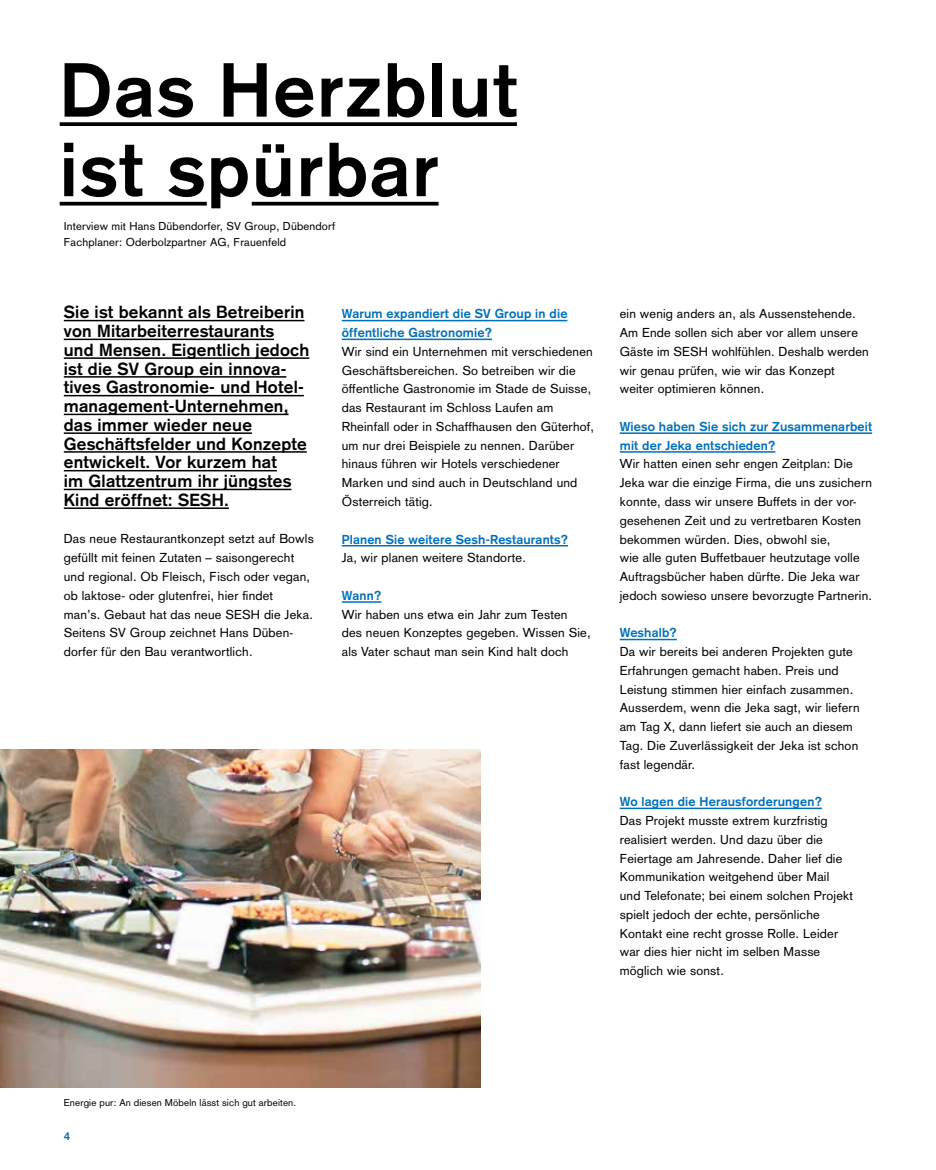
<style>
.page{position:relative;width:936px;height:1170px;background:#fff}
.page>*{position:absolute;margin:0;border:0;box-sizing:border-box;transform-origin:0 0}
.t1{font:700 75px/79.5px "Akzidenz Grotesk";letter-spacing:.025em;color:#000}
.t2{font:700 17.25px/18.8px "Akzidenz Grotesk";letter-spacing:.015em;color:#000}
.t3{font:12.75px/18.8px "Akzidenz Grotesk";letter-spacing:.015em;color:#000}
.t4{font:700 12.75px/18.8px "Akzidenz Grotesk";letter-spacing:.015em;color:#0070ba}
.t5{font:11.25px/16.5px "Akzidenz Grotesk";letter-spacing:.015em;color:#000}
.t6{font:700 11.25px "Akzidenz Grotesk";color:#0070ba}
.t7{font:9.75px "Akzidenz Grotesk";letter-spacing:.015em;color:#000}
</style>
<div class="page">
<img style="left:0;top:749px;width:480px;height:338px">
<svg style="left:60px;top:122px;width:457px;height:4px;fill:#000"></svg>
<hr style="left:60px;top:202px;width:147px;height:3px;background:#000">
<hr style="left:252px;top:202px;width:186px;height:3px;background:#000">
<hr style="left:342px;top:320px;width:225px;height:1px;background:#0070ba">
<hr style="left:342px;top:338px;width:150px;height:2px;background:#0070ba">
<hr style="left:342px;top:545px;width:226px;height:1px;background:#0070ba">
<hr style="left:342px;top:601px;width:39px;height:1px;background:#0070ba">
<hr style="left:64px;top:320px;width:240px;height:1px;background:#000">
<hr style="left:64px;top:338px;width:210px;height:2px;background:#000">
<hr style="left:64px;top:357px;width:245px;height:2px;background:#000">
<hr style="left:64px;top:376px;width:222px;height:1px;background:#000">
<hr style="left:64px;top:395px;width:240px;height:1px;background:#000">
<hr style="left:64px;top:413px;width:224px;height:2px;background:#000">
<hr style="left:64px;top:432px;width:188px;height:2px;background:#000">
<hr style="left:64px;top:451px;width:243px;height:1px;background:#000">
<hr style="left:64px;top:470px;width:213px;height:1px;background:#000">
<hr style="left:64px;top:488px;width:227px;height:2px;background:#000">
<hr style="left:64px;top:507px;width:165px;height:2px;background:#000">
<hr style="left:619px;top:432px;width:253px;height:2px;background:#0070ba">
<hr style="left:619px;top:451px;width:156px;height:1px;background:#0070ba">
<hr style="left:619px;top:638px;width:57px;height:2px;background:#0070ba">
<hr style="left:619px;top:807px;width:202px;height:2px;background:#0070ba">
<h1 class="t1" style="left:60px;top:50px;width:458px">Das Herzblut ist spürbar</h1>
<p class="t5" style="left:64px;top:218px;width:273px">Interview mit Hans Dübendorfer, SV Group, Dübendorf<br>Fachplaner: Oderbolzpartner AG, Frauenfeld</p>
<p class="t2" style="left:64px;top:303px;width:247px">Sie ist bekannt als Betreiberin von Mitarbeiterrestaurants<br>und Mensen. Eigentlich jedoch ist die SV Group ein innova&shy;tives Gastronomie- und Hotel&shy;management-Unternehmen, das immer wieder neue<br>Geschäftsfelder und Konzepte entwickelt. Vor kurzem hat<br>im Glattzentrum ihr jüngstes<br>Kind eröffnet: SESH.</p>
<p class="t3" style="left:64px;top:529px;width:251px">Das neue Restaurantkonzept setzt auf Bowls gefüllt mit feinen Zutaten – saisongerecht und regional. Ob Fleisch, Fisch oder vegan, ob laktose- oder glutenfrei, hier findet<br>man’s. Gebaut hat das neue SESH die Jeka.<br>Seitens SV Group zeichnet Hans Düben&shy;dorfer für den Bau verantwortlich.</p>
<p class="t4" style="left:342px;top:304px;width:227px">Warum expandiert die SV Group in die öffentliche Gastronomie?</p>
<p class="t3" style="left:342px;top:342px;width:254px">Wir sind ein Unternehmen mit verschiedenen Geschäftsbereichen. So betreiben wir die öffentliche Gastronomie im Stade de Suisse, das Restaurant im Schloss Laufen am Rheinfall oder in Schaffhausen den Güterhof, um nur drei Beispiele zu nennen. Darüber hinaus führen wir Hotels verschiedener Marken und sind auch in Deutschland und Österreich tätig.</p>
<p class="t4" style="left:342px;top:529px;width:228px">Planen Sie weitere Sesh-Restaurants?</p>
<p class="t3" style="left:342px;top:548px;width:185px">Ja, wir planen weitere Standorte.</p>
<p class="t4" style="left:342px;top:586px;width:41px">Wann?</p>
<p class="t3" style="left:342px;top:604px;width:250px">Wir haben uns etwa ein Jahr zum Testen des neuen Konzeptes gegeben. Wissen Sie, als Vater schaut man sein Kind halt doch</p>
<p class="t3" style="left:619px;top:304px;width:250px">ein wenig anders an, als Aussenstehende.<br>Am Ende sollen sich aber vor allem unsere Gäste im SESH wohlfühlen. Deshalb werden wir genau prüfen, wie wir das Konzept weiter optimieren können.</p>
<p class="t4" style="left:619px;top:417px;width:254px">Wieso haben Sie sich zur Zusammenarbeit mit der Jeka entschieden?</p>
<p class="t3" style="left:619px;top:454px;width:254px">Wir hatten einen sehr engen Zeitplan: Die Jeka war die einzige Firma, die uns zusichern konnte, dass wir unsere Buffets in der vor&shy;gesehenen Zeit und zu vertretbaren Kosten bekommen würden. Dies, obwohl sie,<br>wie alle guten Buffetbauer heutzutage volle Auftragsbücher haben dürfte. Die Jeka war jedoch sowieso unsere bevorzugte Partnerin.</p>
<p class="t4" style="left:619px;top:623px;width:59px">Weshalb?</p>
<p class="t3" style="left:619px;top:642px;width:241px">Da wir bereits bei anderen Projekten gute Erfahrungen gemacht haben. Preis und Leistung stimmen hier einfach zusammen.<br>Ausserdem, wenn die Jeka sagt, wir liefern am Tag X, dann liefert sie auch an diesem Tag. Die Zuverlässigkeit der Jeka ist schon fast legendär.</p>
<p class="t4" style="left:619px;top:792px;width:204px">Wo lagen die Herausforderungen?</p>
<p class="t3" style="left:619px;top:811px;width:235px">Das Projekt musste extrem kurzfristig realisiert werden. Und dazu über die Feiertage am Jahresende. Daher lief die Kommunikation weitgehend über Mail und Telefonate; bei einem solchen Projekt spielt jedoch der echte, persönliche Kontakt eine recht grosse Rolle. Leider war dies hier nicht im selben Masse möglich wie sonst.</p>
<p class="t7" style="left:64px;top:1096px;width:234px">Energie pur: An diesen Möbeln lässt sich gut arbeiten.</p>
<p class="t6" style="left:64px;top:1129px;width:8px">4</p>
</div>
